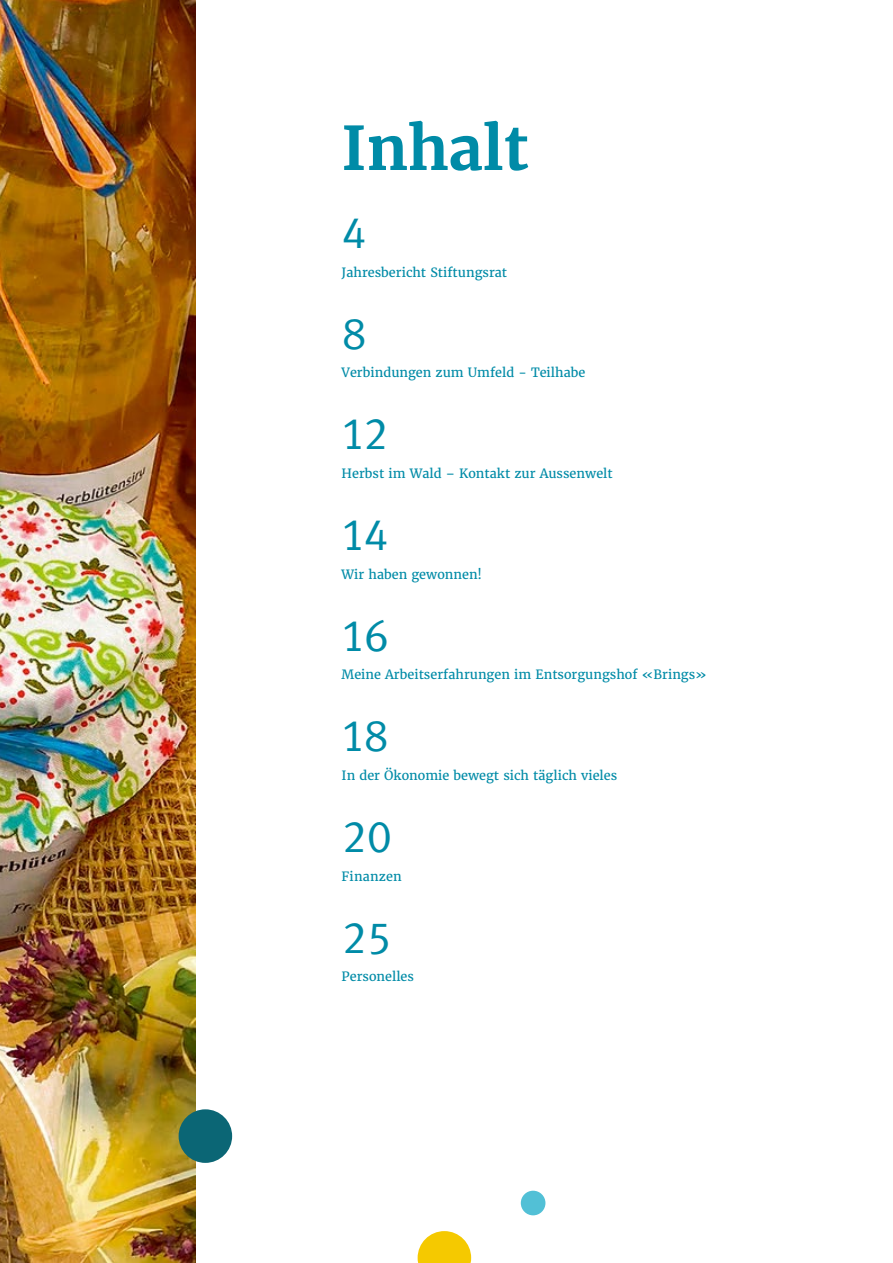
<style>
.page{position:relative;width:893px;height:1263px;background:#fff}
.page>*{position:absolute;margin:0;border:0;box-sizing:border-box;transform-origin:0 0}
.t1{font:700 60px "Merriweather";color:#008ba7}
.t2{font:45px "Meta Correspondence Pro";letter-spacing:-.09em;color:#008ba7}
.t3{font:12.75px "Merriweather";color:#008ba7}
</style>
<div class="page">
<img style="left:0;top:0;width:195px;height:1263px">
<svg style="left:418px;top:1231px;width:53px;height:32px"></svg>
<div style="left:521px;top:1191px;width:24px;height:24px;background:#52c0d6;border-radius:50%"></div>
<div style="left:179px;top:1109px;width:53px;height:54px;background:#0b6675;border-radius:50%"></div>
<h1 class="t1" style="left:342px;top:110px;width:189px">Inhalt</h1>
<h2 class="t2" style="left:342px;top:198px;width:28px">4</h2>
<p class="t3" style="left:342px;top:264px;width:167px">Jahresbericht Stiftungsrat</p>
<h2 class="t2" style="left:342px;top:299px;width:28px">8</h2>
<p class="t3" style="left:342px;top:365px;width:245px">Verbindungen zum Umfeld - Teilhabe</p>
<h2 class="t2" style="left:342px;top:399px;width:49px">12</h2>
<p class="t3" style="left:342px;top:465px;width:273px">Herbst im Wald – Kontakt zur Aussenwelt</p>
<h2 class="t2" style="left:342px;top:500px;width:50px">14</h2>
<p class="t3" style="left:342px;top:566px;width:142px">Wir haben gewonnen!</p>
<h2 class="t2" style="left:342px;top:601px;width:50px">16</h2>
<p class="t3" style="left:342px;top:667px;width:367px">Meine Arbeitserfahrungen im Entsorgungshof «Brings»</p>
<h2 class="t2" style="left:342px;top:701px;width:50px">18</h2>
<p class="t3" style="left:342px;top:767px;width:277px">In der Ökonomie bewegt sich täglich vieles</p>
<h2 class="t2" style="left:342px;top:802px;width:52px">20</h2>
<p class="t3" style="left:342px;top:868px;width:62px">Finanzen</p>
<h2 class="t2" style="left:342px;top:903px;width:52px">25</h2>
<p class="t3" style="left:342px;top:968px;width:74px">Personelles</p>
</div>
